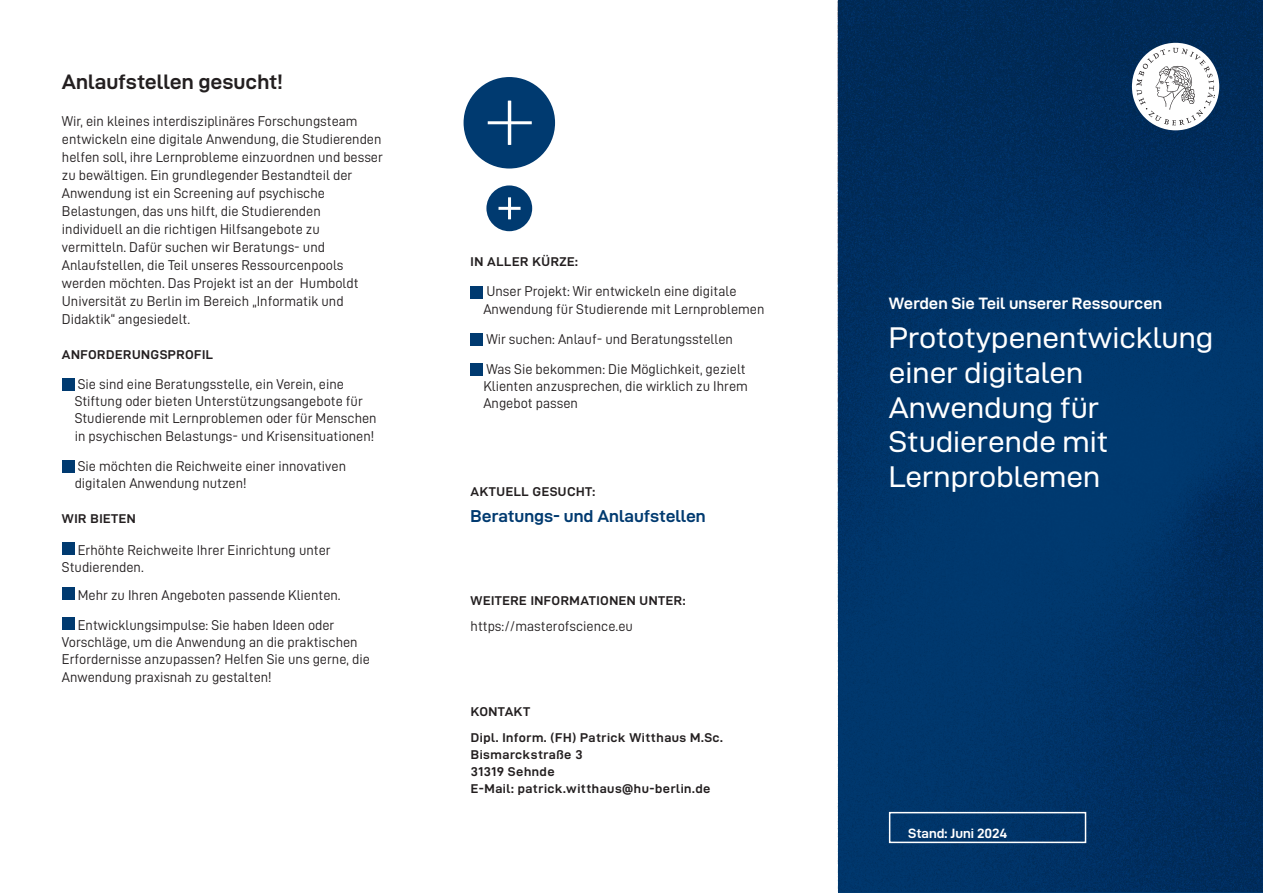
<style>
.page{position:relative;width:1263px;height:893px;background:#fff}
.page>*{position:absolute;margin:0;border:0;box-sizing:border-box;transform-origin:0 0}
.t1{font:30px/34.5px "D DIN Exp";color:#fff}
.t2{font:21px "D DIN Exp Bold";color:#231f20}
.t3{font:17.25px "D DIN Exp Bold";color:#003a70}
.t4{font:16.5px "D DIN Exp Bold";color:#fff}
.t5{font:14.25px/18px "D DIN";color:#231f20}
.t6{font:13.5px "D DIN Exp Bold";color:#fff}
.t7{font:12.75px/17.2px "D DIN Exp Bold";letter-spacing:.04em;color:#231f20}
</style>
<div class="page">
<img style="left:838px;top:0;width:425px;height:892px">
<div style="left:1132px;top:43px;width:87px;height:87px;background:#fff;border-radius:50%"></div>
<svg style="left:1136px;top:48px;width:79px;height:77px"></svg>
<div style="left:889px;top:812px;width:197px;height:31px;border:2px solid #fff"></div>
<div style="left:464px;top:77px;width:91px;height:92px;background:#003a70;border-radius:50%"></div>
<hr style="left:508px;top:101px;width:3px;height:44px;background:#fff">
<hr style="left:488px;top:121px;width:44px;height:3px;background:#fff">
<div style="left:486px;top:185px;width:46px;height:46px;background:#003a70;border-radius:50%"></div>
<hr style="left:508px;top:197px;width:3px;height:22px;background:#fff">
<hr style="left:498px;top:207px;width:22px;height:3px;background:#fff">
<div style="left:471px;top:286px;width:12px;height:12px;background:#003a70"></div>
<div style="left:471px;top:333px;width:12px;height:13px;background:#003a70"></div>
<div style="left:471px;top:363px;width:12px;height:13px;background:#003a70"></div>
<div style="left:62px;top:587px;width:13px;height:13px;background:#003a70"></div>
<div style="left:62px;top:617px;width:13px;height:13px;background:#003a70"></div>
<div style="left:62px;top:542px;width:13px;height:13px;background:#003a70"></div>
<div style="left:62px;top:378px;width:13px;height:13px;background:#003a70"></div>
<div style="left:62px;top:460px;width:13px;height:13px;background:#003a70"></div>
<h2 class="t2" style="left:62px;top:72px;width:222px">Anlaufstellen gesucht!</h2>
<p class="t5" style="left:62px;top:112px;width:322px">Wir, ein kleines interdisziplinäres Forschungsteam entwickeln eine digitale Anwendung, die Studierenden helfen soll, ihre Lernprobleme einzuordnen und besser zu bewältigen. Ein grundlegender Bestandteil der Anwendung ist ein Screening auf psychische Belastungen, das uns hilft, die Studierenden individuell an die richtigen Hilfsangebote zu vermitteln. Dafür suchen wir Beratungs- und Anlaufstellen, die Teil unseres Ressourcenpools werden möchten. Das Projekt ist an der Humboldt Universität zu Berlin im Bereich „Informatik und Didaktik“ angesiedelt.</p>
<p class="t7" style="left:62px;top:346px;width:153px">ANFORDERUNGSPROFIL</p>
<p class="t5" style="left:75px;top:375px;width:303px;line-height:17.2px">Sie sind eine Beratungsstelle, ein Verein, eine Stiftung oder bieten Unterstützungsangebote für Studierende mit Lernproblemen oder für Menschen in psychischen Belastungs- und Krisensituationen!</p>
<p class="t5" style="left:75px;top:457px;width:273px;line-height:17.2px">Sie möchten die Reichweite einer innovativen digitalen Anwendung nutzen!</p>
<p class="t7" style="left:62px;top:510px;width:75px">WIR BIETEN</p>
<p class="t5" style="left:62px;top:541px;width:270px;line-height:17.2px;text-indent:16px">Erhöhte Reichweite Ihrer Einrichtung unter<br>Studierenden.</p>
<p class="t5" style="left:78px;top:580px;width:264px;line-height:30px">Mehr zu Ihren Angeboten passende Klienten.<br>Entwicklungsimpulse: Sie haben Ideen oder</p>
<p class="t5" style="left:62px;top:634px;width:309px;line-height:17.2px">Vorschläge, um die Anwendung an die praktischen<br>Erfordernisse anzupassen? Helfen Sie uns gerne, die<br>Anwendung praxisnah zu gestalten!</p>
<p class="t7" style="left:471px;top:253px;width:109px">IN ALLER KÜRZE:</p>
<p class="t5" style="left:483px;top:283px;width:283px;line-height:17.2px">Unser Projekt: Wir entwickeln eine digitale<br>Anwendung für Studierende mit Lernproblemen</p>
<p class="t5" style="left:486px;top:324px;width:261px;line-height:30px">Wir suchen: Anlauf- und Beratungsstellen<br>Was Sie bekommen: Die Möglichkeit, gezielt</p>
<p class="t5" style="left:483px;top:377px;width:266px;line-height:17.2px">Klienten anzusprechen, die wirklich zu Ihrem<br>Angebot passen</p>
<p class="t7" style="left:471px;top:483px;width:126px">AKTUELL GESUCHT:</p>
<p class="t3" style="left:471px;top:507px;width:237px">Beratungs- und Anlaufstellen</p>
<p class="t7" style="left:471px;top:592px;width:216px">WEITERE INFORMATIONEN UNTER:</p>
<p class="t5" style="left:471px;top:617px;width:164px">https://masterofscience.eu</p>
<p class="t7" style="left:471px;top:699px;width:253px;line-height:25.8px">KONTAKT<br>Dipl. Inform. (FH) Patrick Witthaus M.Sc.</p>
<p class="t7" style="left:471px;top:746px;width:241px">Bismarckstraße 3<br>31319 Sehnde<br>E-Mail: patrick.witthaus@hu-berlin.de</p>
<p class="t4" style="left:889px;top:295px;width:275px">Werden Sie Teil unserer Ressourcen</p>
<h1 class="t1" style="left:889px;top:321px;width:326px">Prototypenentwicklung einer digitalen<br>Anwendung für<br>Studierende mit<br>Lernproblemen</h1>
<p class="t6" style="left:908px;top:827px;width:101px">Stand: Juni 2024</p>
</div>
